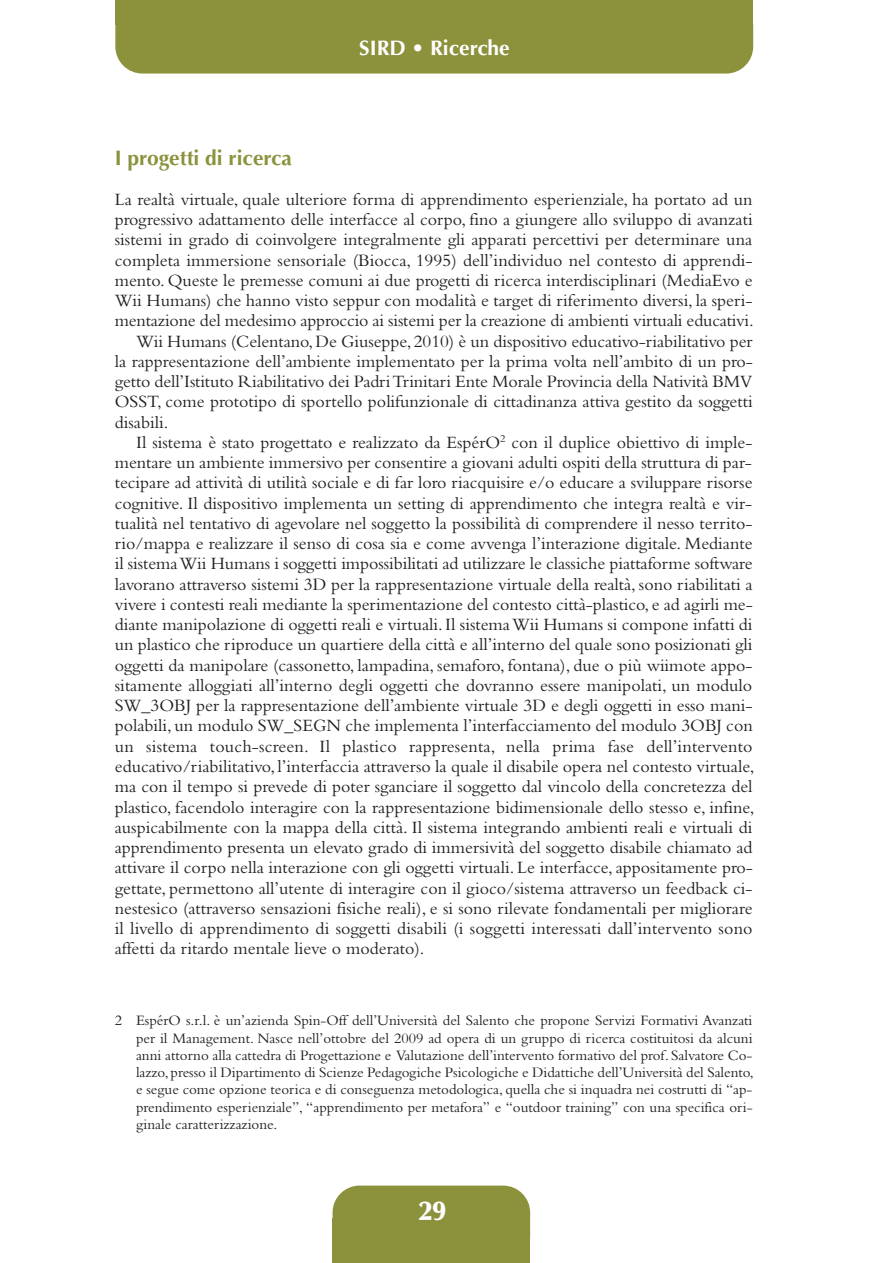
<style>
.page{position:relative;width:893px;height:1263px;background:#fff}
.page>*{position:absolute;margin:0;border:0;box-sizing:border-box;transform-origin:0 0}
.t1{font:900 27px "Optima";color:#fff}
.t2{font:700 21px "Optima";color:#8c923c}
.t3{font:700 21px "Optima";color:#fff}
.t4{font:18px "Bembo";color:#231f20}
.t5{font:15px/17.2px "Bembo";color:#231f20;text-align:justify}
</style>
<div class="page">
<div style="left:333px;top:1185px;width:197px;height:78px;background:#8c923c;border-radius:27px"></div>
<div style="left:333px;top:1218px;width:197px;height:45px;background:#8c923c"></div>
<div style="left:115px;top:0;width:638px;height:74px;background:#8c923c;border-radius:27px"></div>
<div style="left:115px;top:0;width:638px;height:24px;background:#8c923c"></div>
<p class="t3" style="left:359px;top:39px;width:152px">SIRD • Ricerche</p>
<p class="t2" style="left:115px;top:149px;width:179px">I progetti di ricerca</p>
<p class="t4" style="left:115px;top:193px;width:639px">La realtà virtuale, quale ulteriore forma di apprendimento esperienziale, ha portato ad un</p>
<p class="t4" style="left:115px;top:213px;width:639px">progressivo adattamento delle interfacce al corpo, fino a giungere allo sviluppo di avanzati</p>
<p class="t4" style="left:115px;top:234px;width:639px">sistemi in grado di coinvolgere integralmente gli apparati percettivi per determinare una</p>
<p class="t4" style="left:115px;top:254px;width:639px">completa immersione sensoriale (Biocca, 1995) dell’individuo nel contesto di apprendi-</p>
<p class="t4" style="left:115px;top:274px;width:639px">mento. Queste le premesse comuni ai due progetti di ricerca interdisciplinari (MediaEvo e</p>
<p class="t4" style="left:115px;top:294px;width:639px">Wii Humans) che hanno visto seppur con modalità e target di riferimento diversi, la speri-</p>
<p class="t4" style="left:115px;top:315px;width:640px">mentazione del medesimo approccio ai sistemi per la creazione di ambienti virtuali educativi.</p>
<p class="t4" style="left:136px;top:335px;width:618px">Wii Humans (Celentano, De Giuseppe, 2010) è un dispositivo educativo-riabilitativo per</p>
<p class="t4" style="left:115px;top:355px;width:640px">la rappresentazione dell’ambiente implementato per la prima volta nell’ambito di un pro-</p>
<p class="t4" style="left:115px;top:375px;width:639px">getto dell’Istituto Riabilitativo dei Padri Trinitari Ente Morale Provincia della Natività BMV</p>
<p class="t4" style="left:115px;top:396px;width:639px">OSST, come prototipo di sportello polifunzionale di cittadinanza attiva gestito da soggetti</p>
<p class="t4" style="left:115px;top:416px;width:55px">disabili.</p>
<p class="t4" style="left:136px;top:436px;width:618px">Il sistema è stato progettato e realizzato da EspérO<sup>2</sup> con il duplice obiettivo di imple-</p>
<p class="t4" style="left:115px;top:456px;width:639px">mentare un ambiente immersivo per consentire a giovani adulti ospiti della struttura di par-</p>
<p class="t4" style="left:115px;top:477px;width:639px">tecipare ad attività di utilità sociale e di far loro riacquisire e/o educare a sviluppare risorse</p>
<p class="t4" style="left:115px;top:497px;width:639px">cognitive. Il dispositivo implementa un setting di apprendimento che integra realtà e vir-</p>
<p class="t4" style="left:115px;top:517px;width:639px">tualità nel tentativo di agevolare nel soggetto la possibilità di comprendere il nesso territo-</p>
<p class="t4" style="left:115px;top:537px;width:639px">rio/mappa e realizzare il senso di cosa sia e come avvenga l’interazione digitale. Mediante</p>
<p class="t4" style="left:115px;top:558px;width:639px">il sistema Wii Humans i soggetti impossibilitati ad utilizzare le classiche piattaforme software</p>
<p class="t4" style="left:115px;top:578px;width:639px">lavorano attraverso sistemi 3D per la rappresentazione virtuale della realtà, sono riabilitati a</p>
<p class="t4" style="left:115px;top:598px;width:640px">vivere i contesti reali mediante la sperimentazione del contesto città-plastico, e ad agirli me-</p>
<p class="t4" style="left:115px;top:618px;width:639px">diante manipolazione di oggetti reali e virtuali. Il sistema Wii Humans si compone infatti di</p>
<p class="t4" style="left:115px;top:639px;width:639px">un plastico che riproduce un quartiere della città e all’interno del quale sono posizionati gli</p>
<p class="t4" style="left:115px;top:659px;width:639px">oggetti da manipolare (cassonetto, lampadina, semaforo, fontana), due o più wiimote appo-</p>
<p class="t4" style="left:115px;top:679px;width:639px">sitamente alloggiati all’interno degli oggetti che dovranno essere manipolati, un modulo</p>
<p class="t4" style="left:115px;top:699px;width:639px">SW_3OBJ per la rappresentazione dell’ambiente virtuale 3D e degli oggetti in esso mani-</p>
<p class="t4" style="left:115px;top:720px;width:639px">polabili, un modulo SW_SEGN che implementa l’interfacciamento del modulo 3OBJ con</p>
<p class="t4" style="left:115px;top:740px;width:639px">un sistema touch-screen. Il plastico rappresenta, nella prima fase dell’intervento</p>
<p class="t4" style="left:115px;top:760px;width:641px">educativo/riabilitativo, l’interfaccia attraverso la quale il disabile opera nel contesto virtuale,</p>
<p class="t4" style="left:115px;top:780px;width:639px">ma con il tempo si prevede di poter sganciare il soggetto dal vincolo della concretezza del</p>
<p class="t4" style="left:115px;top:801px;width:641px">plastico, facendolo interagire con la rappresentazione bidimensionale dello stesso e, infine,</p>
<p class="t4" style="left:115px;top:821px;width:639px">auspicabilmente con la mappa della città. Il sistema integrando ambienti reali e virtuali di</p>
<p class="t4" style="left:115px;top:841px;width:639px">apprendimento presenta un elevato grado di immersività del soggetto disabile chiamato ad</p>
<p class="t4" style="left:115px;top:861px;width:640px">attivare il corpo nella interazione con gli oggetti virtuali. Le interfacce, appositamente pro-</p>
<p class="t4" style="left:115px;top:882px;width:639px">gettate, permettono all’utente di interagire con il gioco/sistema attraverso un feedback ci-</p>
<p class="t4" style="left:115px;top:902px;width:639px">nestesico (attraverso sensazioni fisiche reali), e si sono rilevate fondamentali per migliorare</p>
<p class="t4" style="left:115px;top:922px;width:639px">il livello di apprendimento di soggetti disabili (i soggetti interessati dall’intervento sono</p>
<p class="t4" style="left:115px;top:942px;width:311px">affetti da ritardo mentale lieve o moderato).</p>
<p class="t5" style="left:136px;top:1013px;width:619px;text-indent:-21px">2 EspérO s.r.l. è un’azienda Spin-Off dell’Università del Salento che propone Servizi Formativi Avanzati per il Management. Nasce nell’ottobre del 2009 ad opera di un gruppo di ricerca costituitosi da alcuni anni attorno alla cattedra di Progettazione e Valutazione dell’intervento formativo del prof. Salvatore Co&shy;lazzo, presso il Dipartimento di Scienze Pedagogiche Psicologiche e Didattiche dell’Università del Salento, e segue come opzione teorica e di conseguenza metodologica, quella che si inquadra nei costrutti di “ap&shy;prendimento esperienziale”, “apprendimento per metafora” e “outdoor training” con una specifica ori&shy;ginale caratterizzazione.</p>
<p class="t1" style="left:419px;top:1200px;width:28px">29</p>
</div>
